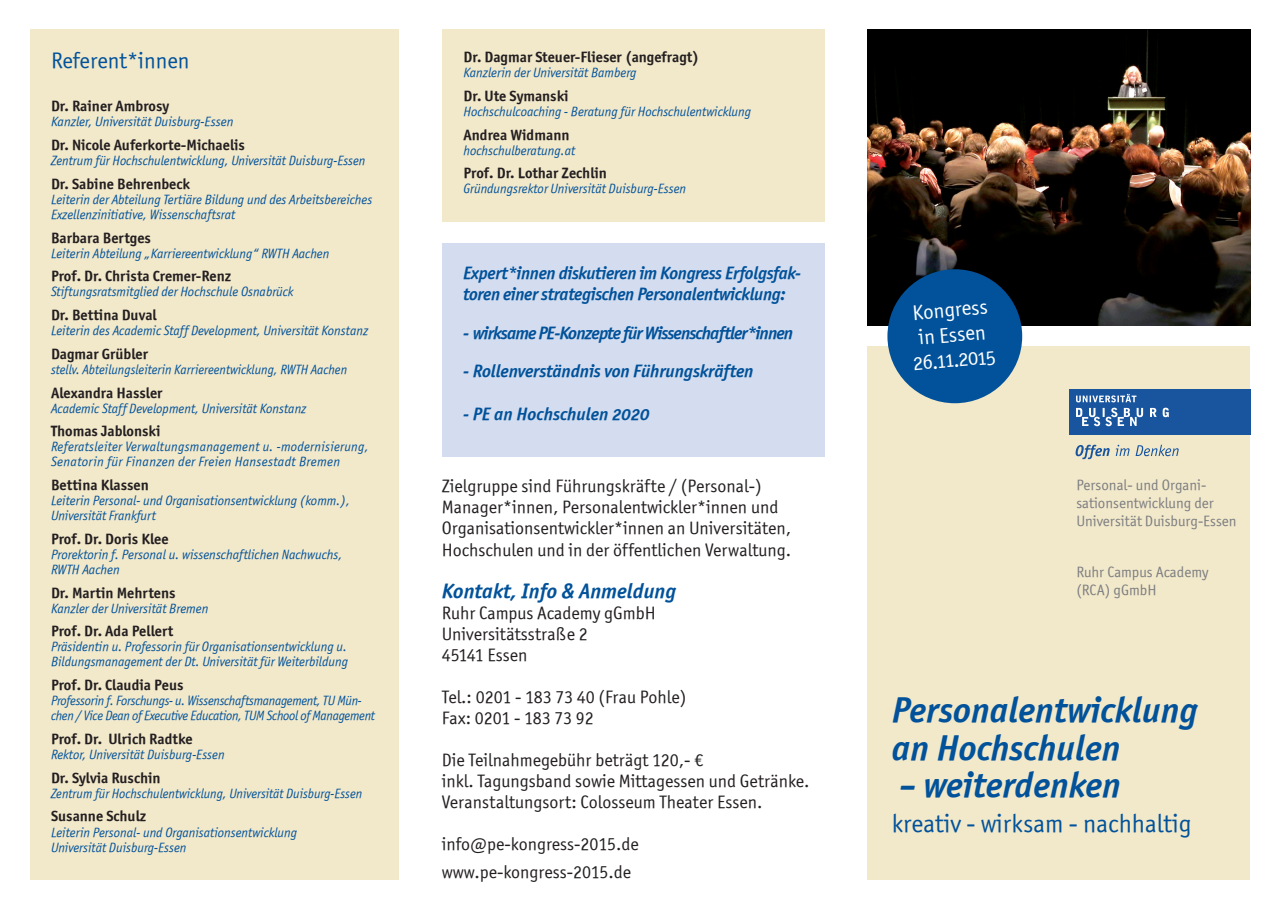
<style>
.page{position:relative;width:1280px;height:910px;background:#fff}
.page>*{position:absolute;margin:0;border:0;box-sizing:border-box;transform-origin:0 0}
.t1{font:italic 36px/37.5px "Officina Sans ITCTT Bold";color:#01529a}
.t2{font:25.5px "Officina Sans OSITCTT Book";color:#01529a}
.t3{font:22.5px "Officina Sans ITCTT Book";color:#01529a}
.t4{font:21px/25.2px "Officina Sans OSITCTT Book";color:#fff;text-align:center}
.t5{font:21px "Officina Sans OSITCTT Bold Ita";color:#01529a}
.t6{font:18px/21px "Officina Sans ITCTT Book";color:#231f20}
.t7{font:18px/21.6px "Officina Sans OSITCTT Bold Ita";letter-spacing:-.02em;color:#01529a}
.t8{font:18px "Officina Sans OSITCTT Bold Ita";letter-spacing:-.05em;color:#01529a}
.t9{font:18px "Officina Sans OSITCTT Bold Ita";color:#01529a}
.t10{font:15px "Officina Sans ITCTT Bold";color:#231f20}
.t11{font:15px/18px "Officina Sans ITCTT Book";color:#7c7e81}
.t12{font:italic 13.5px/15px "Officina Sans ITCTT Book";color:#01529a}
.t13{font:italic 13.5px "Officina Sans ITCTT Book";color:#01529a;scale:.96 1}
.t14{font:italic 13.5px/15px "Officina Sans ITCTT Book";letter-spacing:-.02em;color:#01529a;scale:.96 1}
.t15{font:italic 13.5px/15px "Officina Sans ITCTT Book";letter-spacing:.02em;color:#01529a}
</style>
<div class="page">
<img style="left:867px;top:29px;width:383px;height:296px">
<div style="left:867px;top:347px;width:383px;height:533px;background:#f2e8ca"></div>
<svg style="left:1075px;top:445px;width:35px;height:14px"></svg>
<svg style="left:1116px;top:445px;width:13px;height:11px"></svg>
<svg style="left:1135px;top:445px;width:44px;height:11px"></svg>
<div style="left:1069px;top:389px;width:181px;height:45px;background:#18559e"></div>
<svg style="left:1076px;top:408px;width:93px;height:18px"></svg>
<svg style="left:1076px;top:394px;width:60px;height:8px"></svg>
<div style="left:887px;top:269px;width:135px;height:134px;background:#01529a;border-radius:50%"></div>
<div style="left:442px;top:244px;width:382px;height:213px;background:#d4ddef"></div>
<div style="left:30px;top:29px;width:368px;height:851px;background:#f2e8ca"></div>
<div style="left:442px;top:29px;width:382px;height:193px;background:#f2e8ca"></div>
<p class="t3" style="left:51px;top:47px;width:140px">Referent*innen</p>
<p class="t10" style="left:51px;top:97px;width:120px">Dr. Rainer Ambrosy</p>
<p class="t12" style="left:51px;top:114px;width:184px">Kanzler, Universität Duisburg-Essen</p>
<p class="t10" style="left:51px;top:136px;width:195px">Dr. Nicole Auferkorte-Michaelis</p>
<p class="t12" style="left:51px;top:153px;width:316px">Zentrum für Hochschulentwicklung, Universität Duisburg-Essen</p>
<p class="t10" style="left:51px;top:174px;width:140px">Dr. Sabine Behrenbeck</p>
<p class="t12" style="left:51px;top:192px;width:323px">Leiterin der Abteilung Tertiäre Bildung und des Arbeitsbereiches<br>Exzellenzinitiative, Wissenschaftsrat</p>
<p class="t10" style="left:51px;top:228px;width:101px">Barbara Bertges</p>
<p class="t12" style="left:51px;top:246px;width:280px">Leiterin Abteilung „Karriereentwicklung“ RWTH Aachen</p>
<p class="t10" style="left:51px;top:267px;width:182px">Prof. Dr. Christa Cremer-Renz</p>
<p class="t12" style="left:51px;top:284px;width:244px">Stiftungsratsmitglied der Hochschule Osnabrück</p>
<p class="t10" style="left:51px;top:306px;width:107px">Dr. Bettina Duval</p>
<p class="t12" style="left:51px;top:323px;width:319px">Leiterin des Academic Staff Development, Universität Konstanz</p>
<p class="t10" style="left:51px;top:344px;width:99px">Dagmar Grübler</p>
<p class="t13" style="left:51px;top:362px;width:310px">stellv. Abteilungsleiterin Karriereentwicklung, RWTH Aachen</p>
<p class="t10" style="left:51px;top:383px;width:113px">Alexandra Hassler</p>
<p class="t12" style="left:51px;top:401px;width:257px">Academic Staff Development, Universität Konstanz</p>
<p class="t10" style="left:51px;top:422px;width:111px">Thomas Jablonski</p>
<p class="t15" style="left:51px;top:439px;width:319px">Referatsleiter Verwaltungsmanagement u. -modernisierung,<br>Senatorin für Finanzen der Freien Hansestadt Bremen</p>
<p class="t10" style="left:51px;top:476px;width:99px">Bettina Klassen</p>
<p class="t12" style="left:51px;top:493px;width:300px">Leiterin Personal- und Organisationsentwicklung (komm.),<br>Universität Frankfurt</p>
<p class="t10" style="left:51px;top:530px;width:119px">Prof. Dr. Doris Klee</p>
<p class="t12" style="left:51px;top:547px;width:293px">Prorektorin f. Personal u. wissenschaftlichen Nachwuchs,<br>RWTH Aachen</p>
<p class="t10" style="left:51px;top:583px;width:126px">Dr. Martin Mehrtens</p>
<p class="t12" style="left:51px;top:601px;width:159px">Kanzler der Universität Bremen</p>
<p class="t10" style="left:51px;top:622px;width:124px">Prof. Dr. Ada Pellert</p>
<p class="t12" style="left:51px;top:639px;width:298px">Präsidentin u. Professorin für Organisationsentwicklung u.<br>Bildungsmanagement der Dt. Universität für Weiterbildung</p>
<p class="t10" style="left:51px;top:676px;width:134px">Prof. Dr. Claudia Peus</p>
<p class="t14" style="left:51px;top:693px;width:339px">Professorin f. Forschungs- u. Wissenschaftsmanagement, TU Mün&shy;chen / Vice Dean of Executive Education, TUM School of Management</p>
<p class="t10" style="left:51px;top:730px;width:143px">Prof. Dr. Ulrich Radtke</p>
<p class="t12" style="left:51px;top:747px;width:175px">Rektor, Universität Duisburg-Essen</p>
<p class="t10" style="left:51px;top:768px;width:111px">Dr. Sylvia Ruschin</p>
<p class="t13" style="left:51px;top:785px;width:326px">Zentrum für Hochschulentwicklung, Universität Duisburg-Essen</p>
<p class="t10" style="left:51px;top:807px;width:97px">Susanne Schulz</p>
<p class="t12" style="left:51px;top:824px;width:248px">Leiterin Personal- und Organisationsentwicklung<br>Universität Duisburg-Essen</p>
<p class="t10" style="left:463px;top:48px;width:237px">Dr. Dagmar Steuer-Flieser (angefragt)</p>
<p class="t12" style="left:463px;top:65px;width:175px">Kanzlerin der Universität Bamberg</p>
<p class="t10" style="left:463px;top:86px;width:107px">Dr. Ute Symanski</p>
<p class="t12" style="left:463px;top:104px;width:289px">Hochschulcoaching - Beratung für Hochschulentwicklung</p>
<p class="t10" style="left:463px;top:125px;width:107px">Andrea Widmann</p>
<p class="t12" style="left:463px;top:143px;width:113px">hochschulberatung.at</p>
<p class="t10" style="left:463px;top:164px;width:145px">Prof. Dr. Lothar Zechlin</p>
<p class="t12" style="left:463px;top:181px;width:224px">Gründungsrektor Universität Duisburg-Essen</p>
<p class="t7" style="left:463px;top:262px;width:340px">Expert*innen diskutieren im Kongress Erfolgsfak&shy;toren einer strategischen Personalentwicklung:</p>
<p class="t8" style="left:463px;top:322px;width:332px">- wirksame PE-Konzepte für Wissenschaftler*innen</p>
<p class="t7" style="left:463px;top:360px;width:292px">- Rollenverständnis von Führungskräften</p>
<p class="t9" style="left:463px;top:403px;width:188px">- PE an Hochschulen 2020</p>
<p class="t4" style="left:907px;top:300px;width:85px;rotate:-5deg">Kongress in Essen<br>26.11.2015</p>
<p class="t6" style="left:442px;top:476px;width:351px">Zielgruppe sind Führungskräfte / (Personal-)<br>Manager*innen, Personalentwickler*innen und Organisationsentwickler*innen an Universitäten, Hochschulen und in der öffentlichen Verwaltung.</p>
<p class="t11" style="left:1076px;top:476px;width:162px">Personal- und Organi&shy;sationsentwicklung der<br>Universität Duisburg-Essen</p>
<p class="t11" style="left:1076px;top:562px;width:134px">Ruhr Campus Academy</p>
<p class="t5" style="left:442px;top:578px;width:236px">Kontakt, Info &amp; Anmeldung</p>
<p class="t11" style="left:1076px;top:580px;width:82px">(RCA) gGmbH</p>
<p class="t6" style="left:442px;top:602px;width:216px">Ruhr Campus Academy gGmbH<br>Universitätsstraße 2<br>45141 Essen</p>
<p class="t6" style="left:442px;top:686px;width:246px">Tel.: 0201 - 183 73 40 (Frau Pohle)<br>Fax: 0201 - 183 73 92</p>
<p class="t6" style="left:442px;top:749px;width:369px">Die Teilnahmegebühr beträgt 120,- €<br>inkl. Tagungsband sowie Mittagessen und Getränke.<br>Veranstaltungsort: Colosseum Theater Essen.</p>
<p class="t6" style="left:442px;top:829px;width:198px;line-height:28.8px">info@pe-kongress-2015.de www.pe-kongress-2015.de</p>
<p class="t1" style="left:892px;top:691px;width:308px">Personalentwicklung an Hochschulen</p>
<p class="t1" style="left:899px;top:766px;width:223px">– weiterdenken</p>
<p class="t2" style="left:892px;top:808px;width:301px">kreativ - wirksam - nachhaltig</p>
</div>
